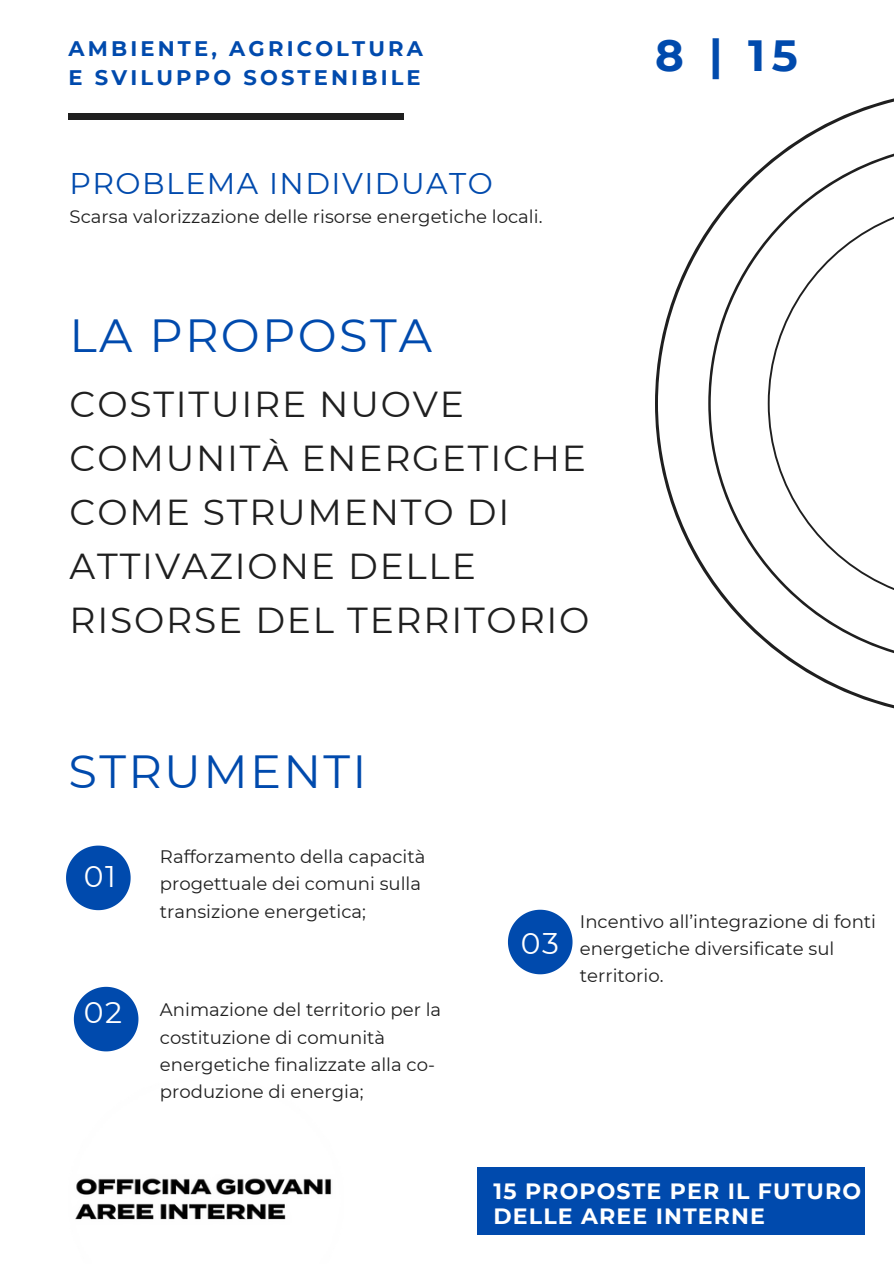
<style>
.page{position:relative;width:894px;height:1264px;background:#fff}
.page>*{position:absolute;margin:0;border:0;box-sizing:border-box;transform-origin:0 0}
.t1{font:46.35px "Montserrat";letter-spacing:.05em;color:#004aad}
.t2{font:700 43.65px "Montserrat";color:#004aad}
.t3{font:36px/54px "Montserrat";letter-spacing:.05em;color:#1f1f1f}
.t4{font:29.85px "Montserrat";letter-spacing:.05em;color:#004aad}
.t5{font:29.85px "Montserrat";color:#fff}
.t6{font:700 22.05px/24.8px "Montserrat";letter-spacing:.05em;color:#fff}
.t7{font:700 21px/29.2px "Montserrat";letter-spacing:.15em;color:#004aad}
.t8{font:18px/27px "Montserrat";color:#1f1f1f}
</style>
<div class="page">
<svg style="left:66px;top:845px;width:65px;height:65px"></svg>
<div style="left:69px;top:114px;width:335px;height:6px;background:#1f1f1f"></div>
<svg style="left:655px;top:98px;width:238px;height:610px"></svg>
<img style="left:75px;top:1178px;width:257px;height:42px">
<svg style="left:74px;top:986px;width:64px;height:65px"></svg>
<div style="left:476px;top:1167px;width:388px;height:67px;background:#004aad"></div>
<svg style="left:508px;top:909px;width:64px;height:65px"></svg>
<p class="t7" style="left:68px;top:34px;width:356px">AMBIENTE, AGRICOLTURA<br>E SVILUPPO SOSTENIBILE</p>
<h3 class="t4" style="left:70px;top:165px;width:424px">PROBLEMA INDIVIDUATO</h3>
<p class="t8" style="left:70px;top:203px;width:474px">Scarsa valorizzazione delle risorse energetiche locali.</p>
<h1 class="t1" style="left:70px;top:307px;width:364px">LA PROPOSTA</h1>
<h3 class="t3" style="left:70px;top:376px;width:521px">COSTITUIRE NUOVE<br>COMUNITÀ ENERGETICHE<br>COME STRUMENTO DI<br>ATTIVAZIONE DELLE<br>RISORSE DEL TERRITORIO</h3>
<h1 class="t1" style="left:68px;top:742px;width:299px">STRUMENTI</h1>
<h2 class="t2" style="left:654px;top:28px;width:144px">8|15</h2>
<h3 class="t5" style="left:84px;top:857px;width:33px">01</h3>
<h3 class="t5" style="left:84px;top:994px;width:40px">02</h3>
<p class="t8" style="left:160px;top:843px;width:267px">Rafforzamento della capacità progettuale dei comuni sulla transizione energetica;</p>
<p class="t8" style="left:160px;top:996px;width:283px">Animazione del territorio per la costituzione di comunità energetiche finalizzate alla co&shy;produzione di energia;</p>
<h3 class="t5" style="left:520px;top:925px;width:40px">03</h3>
<p class="t8" style="left:579px;top:907px;width:297px">Incentivo all’integrazione di fonti energetiche diversificate sul territorio.</p>
<p class="t6" style="left:493px;top:1178px;width:369px">15 PROPOSTE PER IL FUTURO<br>DELLE AREE INTERNE</p>
</div>
